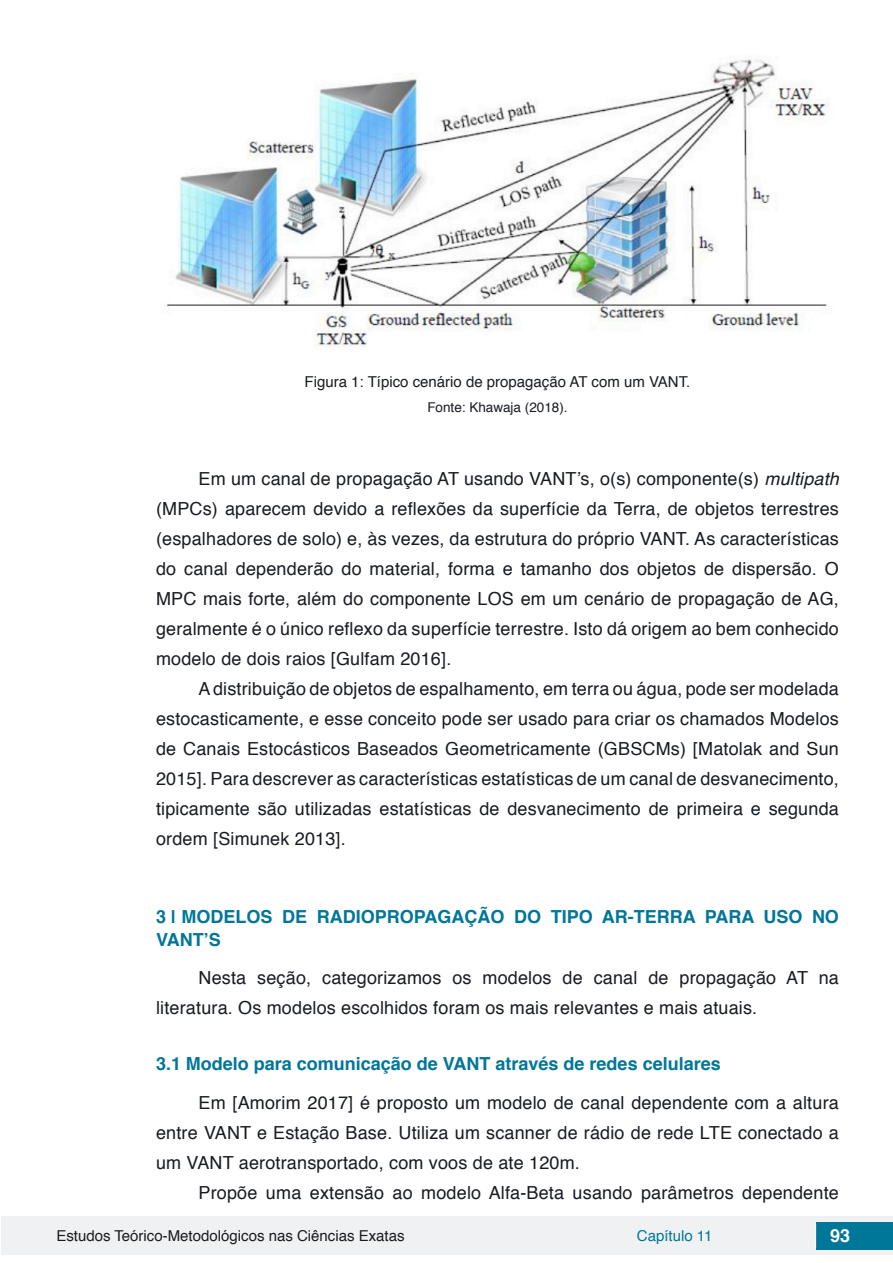
<style>
.page{position:relative;width:893px;height:1263px;background:#fff}
.page>*{position:absolute;margin:0;border:0;box-sizing:border-box;transform-origin:0 0}
.txt{font:18px/30px "Helvetica";letter-spacing:.01em;color:#181c21;text-align:justify}
.t1{font:700 18px/22.5px "Helvetica";color:#007699}
.t2{font:700 18px "Helvetica";color:#fff}
.ref_tabelas{font:15px "Helvetica";color:#181c21}
.t3{font:15px "Helvetica";color:#007699}
.tab_fonte{font:13.5px "Helvetica";color:#181c21}
.s1{font-style:italic}
</style>
<div class="page">
<div style="left:1px;top:1216px;width:891px;height:38px;background:#f0f1f2"></div>
<div style="left:816px;top:1222px;width:77px;height:27px;background:#007699"></div>
<svg style="left:815px;top:1224px;width:1px;height:24px"></svg>
<img style="left:167px;top:59px;width:662px;height:288px">
<p class="ref_tabelas" style="left:305px;top:370px;width:387px">Figura 1: Típico cenário de propagação AT com um VANT.</p>
<p class="tab_fonte" style="left:427px;top:396px;width:142px">Fonte: Khawaja (2018).</p>
<p class="txt" style="left:156px;top:464px;width:684px;text-indent:43px">Em um canal de propagação AT usando VANT’s, o(s) componente(s) <span class="s1">multipath </span>(MPCs) aparecem devido a reflexões da superfície da Terra, de objetos terrestres (espalhadores de solo) e, às vezes, da estrutura do próprio VANT. As características do canal dependerão do material, forma e tamanho dos objetos de dispersão. O MPC mais forte, além do componente LOS em um cenário de propagação de AG, geralmente é o único reflexo da superfície terrestre. Isto dá origem ao bem conhecido modelo de dois raios [Gulfam 2016].</p>
<p class="txt" style="left:156px;top:674px;width:684px;text-indent:43px">A distribuição de objetos de espalhamento, em terra ou água, pode ser modelada estocasticamente, e esse conceito pode ser usado para criar os chamados Modelos de Canais Estocásticos Baseados Geometricamente (GBSCMs) [Matolak and Sun 2015]. Para descrever as características estatísticas de um canal de desvanecimento, tipicamente são utilizadas estatísticas de desvanecimento de primeira e segunda ordem [Simunek 2013].</p>
<p class="t1" style="left:156px;top:906px;width:684px">3 | MODELOS DE RADIOPROPAGAÇÃO DO TIPO AR-TERRA PARA USO NO<br>VANT’S</p>
<p class="txt" style="left:156px;top:963px;width:684px;text-indent:43px">Nesta seção, categorizamos os modelos de canal de propagação AT na literatura. Os modelos escolhidos foram os mais relevantes e mais atuais.</p>
<p class="t1" style="left:156px;top:1053px;width:566px">3.1 Modelo para comunicação de VANT através de redes celulares</p>
<p class="txt" style="left:156px;top:1088px;width:684px;text-indent:43px">Em [Amorim 2017] é proposto um modelo de canal dependente com a altura entre VANT e Estação Base. Utiliza um scanner de rádio de rede LTE conectado a um VANT aerotransportado, com voos de ate 120m.</p>
<p class="txt" style="left:199px;top:1178px;width:642px">Propõe uma extensão ao modelo Alfa-Beta usando parâmetros dependente</p>
<p class="ref_tabelas" style="left:56px;top:1224px;width:350px">Estudos Teórico-Metodológicos nas Ciências Exatas</p>
<p class="t3" style="left:637px;top:1224px;width:77px">Capítulo 11</p>
<p class="t2" style="left:830px;top:1221px;width:22px">93</p>
</div>
